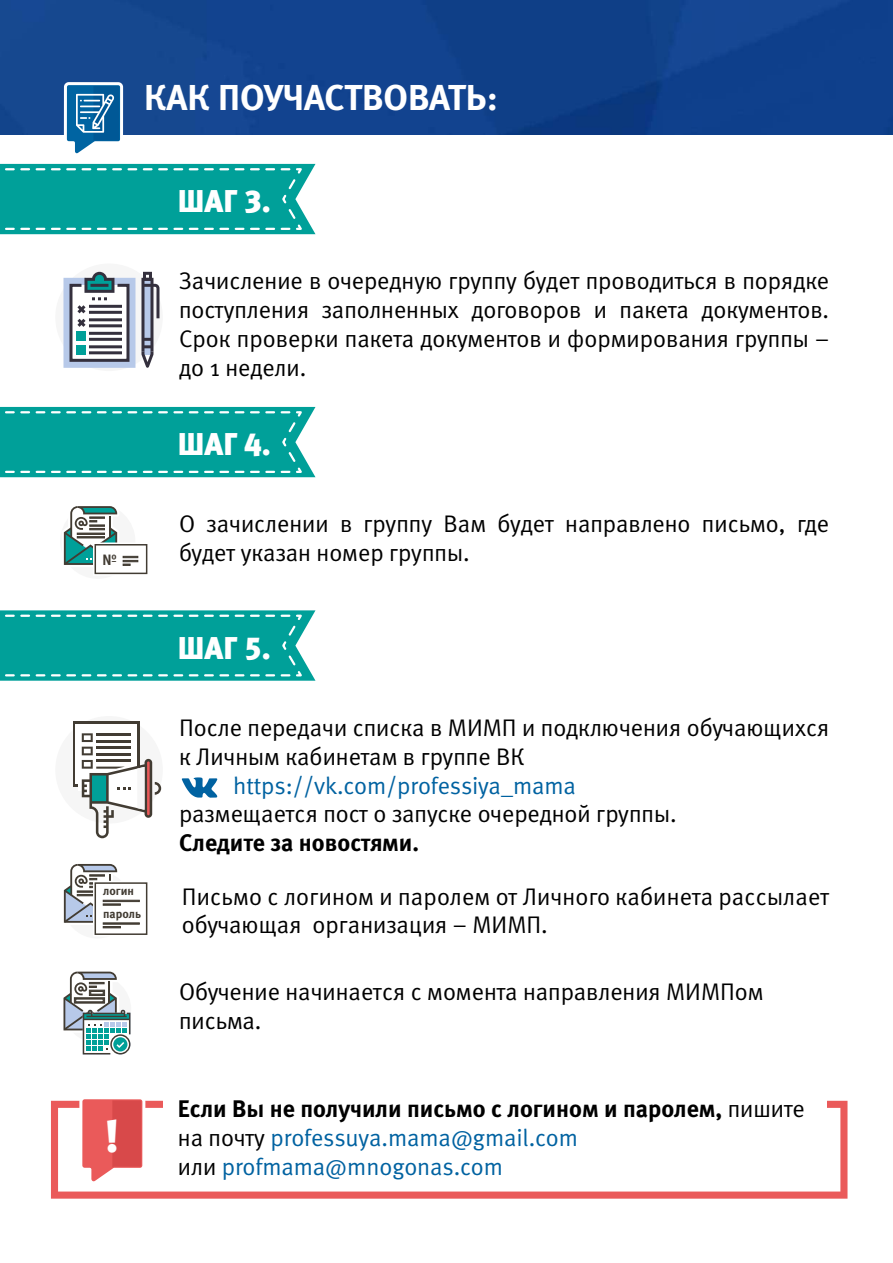
<style>
.page{position:relative;width:893px;height:1263px;background:#fff}
.page>*{position:absolute;margin:0;border:0;box-sizing:border-box;transform-origin:0 0}
.t1{font:45.3px "Meta Black C";color:#fff}
.t2{font:36px "Meta Bold Caps C";color:#fff}
.t3{font:31.5px "Meta Black Caps LFC";color:#fff}
.t4{font:24px/28.8px "Meta Normal C";color:#000}
.t5{font:24px/28.8px "Meta Normal C";color:#0062a1}
.t6{font:24px "Meta Bold C";color:#000}
.t7{font:15px "Meta Bold C";color:#423c33}
.t8{font:12px/22.6px "Meta Bold C";color:#423c33}
.s1{font-family:"Meta Normal C"}
.s2{color:#000}
</style>
<div class="page">
<svg style="left:51px;top:1101px;width:796px;height:98px;background:#eb6969"></svg>
<div style="left:58px;top:1108px;width:782px;height:83px;background:#fff"></div>
<svg style="left:78px;top:1099px;width:69px;height:83px"></svg>
<div style="left:163px;top:1093px;width:663px;height:85px;background:#fff"></div>
<div style="left:0;top:0;width:893px;height:135px;background:#11438c"></div>
<svg style="left:0;top:81px;width:315px;height:153px"></svg>
<div style="left:55px;top:263px;width:108px;height:108px;background:#f6f6f6;border-radius:50%"></div>
<svg style="left:0;top:407px;width:315px;height:70px;background:#10a69f"></svg>
<svg style="left:0;top:610px;width:315px;height:71px;background:#12a6a0"></svg>
<div style="left:55px;top:716px;width:108px;height:107px;background:#f6f6f6;border-radius:50%"></div>
<svg style="left:63px;top:971px;width:67px;height:83px"></svg>
<svg style="left:63px;top:506px;width:85px;height:69px"></svg>
<svg style="left:73px;top:722px;width:67px;height:65px"></svg>
<div style="left:76px;top:724px;width:61px;height:60px;background:#fff"></div>
<svg style="left:78px;top:782px;width:4px;height:8px"></svg>
<svg style="left:82px;top:733px;width:79px;height:105px"></svg>
<svg style="left:182px;top:777px;width:35px;height:21px"></svg>
<svg style="left:63px;top:864px;width:85px;height:71px"></svg>
<svg style="left:63px;top:272px;width:97px;height:96px"></svg>
<h2 class="t2" style="left:144px;top:76px;width:355px">КАК ПОУЧАСТВОВАТЬ:</h2>
<h3 class="t3" style="left:178px;top:183px;width:95px">ШАГ 3.</h3>
<p class="t4" style="left:179px;top:267px;width:652px;text-align:justify">Зачисление в очередную группу будет проводиться в порядке поступления заполненных договоров и пакета документов.<br>Срок проверки пакета документов и формирования группы – до 1 недели.</p>
<p class="t7" style="left:103px;top:551px;width:16px">№</p>
<p class="t8" style="left:103px;top:879px;width:39px">логин пароль</p>
<h1 class="t1" style="left:105px;top:1110px;width:17px">!</h1>
<h3 class="t3" style="left:178px;top:426px;width:95px">ШАГ 4.</h3>
<p class="t4" style="left:179px;top:510px;width:652px">О зачислении в группу Вам будет направлено письмо, где будет указан номер группы.</p>
<h3 class="t3" style="left:178px;top:630px;width:95px">ШАГ 5.</h3>
<p class="t4" style="left:179px;top:713px;width:652px">После передачи списка в МИМП и подключения обучающихся к Личным кабинетам в группе ВК</p>
<p class="t5" style="left:233px;top:771px;width:344px">https://vk.com/professiya_mama</p>
<p class="t4" style="left:179px;top:799px;width:499px">размещается пост о запуске очередной группы.</p>
<p class="t6" style="left:179px;top:829px;width:242px">Следите за новостями.</p>
<p class="t4" style="left:182px;top:882px;width:649px">Письмо с логином и паролем от Личного кабинета рассылает обучающая организация – МИМП.</p>
<p class="t4" style="left:179px;top:978px;width:586px">Обучение начинается с момента направления МИМПом письма.</p>
<p class="t6" style="left:178px;top:1095px;width:628px">Если Вы не получили письмо с логином и паролем, <span class="s1">пишите</span></p>
<p class="t5" style="left:178px;top:1123px;width:402px"><span class="s2">на почту</span> professuya.mama@gmail.com <span class="s2">или</span> profmama@mnogonas.com</p>
</div>
